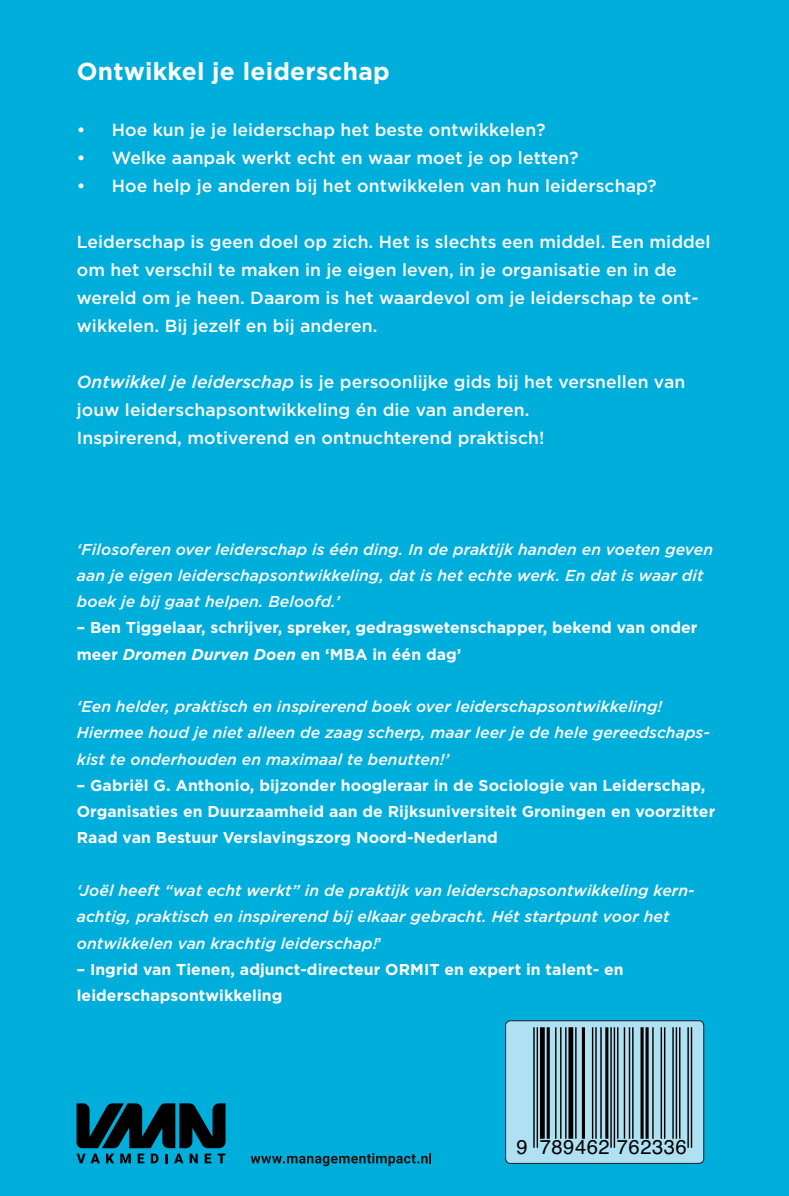
<style>
.page{position:relative;width:789px;height:1196px;background:#fff}
.page>*{position:absolute;margin:0;border:0;box-sizing:border-box;transform-origin:0 0}
.t1{font:700 24.5px "Gotham";letter-spacing:.01em;color:#fff}
.t2{font:20.12px "Helvetica";letter-spacing:.025em;color:#000}
.t3{font:500 17.5px/28px "Gotham";letter-spacing:.005em;color:#fff}
.t4{font:italic 500 15.75px/26.2px "Gotham";letter-spacing:.005em;color:#fff}
.t5{font:700 15.75px/26.2px "Gotham";letter-spacing:.005em;color:#fff}
.s1{font-style:italic}
.s2{font-style:normal}
</style>
<div class="page">
<div style="left:0;top:0;width:788px;height:1196px;background:#00aedc"></div>
<svg style="left:505px;top:1021px;width:198px;height:142px;background:#9bc7d7"></svg>
<div style="left:505px;top:1020px;width:198px;height:143px;border:1px solid #231f20;border-radius:5px"></div>
<hr style="left:533px;top:1027px;width:1px;height:121px;background:#000">
<hr style="left:536px;top:1027px;width:1px;height:121px;background:#000">
<div style="left:539px;top:1027px;width:5px;height:111px;background:#000"></div>
<hr style="left:546px;top:1027px;width:3px;height:111px;background:#000">
<hr style="left:554px;top:1027px;width:2px;height:111px;background:#000">
<hr style="left:559px;top:1027px;width:2px;height:111px;background:#000">
<hr style="left:565px;top:1027px;width:1px;height:111px;background:#000">
<div style="left:568px;top:1027px;width:5px;height:111px;background:#000"></div>
<hr style="left:575px;top:1027px;width:1px;height:111px;background:#000">
<hr style="left:581px;top:1027px;width:3px;height:111px;background:#000">
<hr style="left:591px;top:1027px;width:2px;height:111px;background:#000">
<hr style="left:595px;top:1027px;width:1px;height:111px;background:#000">
<hr style="left:600px;top:1027px;width:1px;height:111px;background:#000">
<hr style="left:605px;top:1027px;width:3px;height:111px;background:#000">
<hr style="left:610px;top:1027px;width:1px;height:121px;background:#000">
<hr style="left:613px;top:1027px;width:1px;height:121px;background:#000">
<hr style="left:616px;top:1027px;width:2px;height:111px;background:#000">
<hr style="left:623px;top:1027px;width:2px;height:111px;background:#000">
<hr style="left:628px;top:1027px;width:2px;height:111px;background:#000">
<hr style="left:631px;top:1027px;width:2px;height:111px;background:#000">
<hr style="left:640px;top:1027px;width:3px;height:111px;background:#000">
<hr style="left:645px;top:1027px;width:3px;height:111px;background:#000">
<hr style="left:652px;top:1027px;width:1px;height:111px;background:#000">
<hr style="left:660px;top:1027px;width:1px;height:111px;background:#000">
<hr style="left:663px;top:1027px;width:2px;height:111px;background:#000">
<hr style="left:672px;top:1027px;width:1px;height:111px;background:#000">
<hr style="left:675px;top:1027px;width:1px;height:111px;background:#000">
<hr style="left:678px;top:1027px;width:2px;height:111px;background:#000">
<hr style="left:687px;top:1027px;width:1px;height:121px;background:#000">
<hr style="left:690px;top:1027px;width:1px;height:121px;background:#000">
<svg style="left:250px;top:1153px;width:181px;height:13px"></svg>
<svg style="left:76px;top:1103px;width:149px;height:60px"></svg>
<h1 class="t1" style="left:77px;top:55px;width:314px">Ontwikkel je leiderschap</h1>
<p class="t3" style="left:77px;top:116px;width:470px">• Hoe kun je je leiderschap het beste ontwikkelen?</p>
<p class="t3" style="left:77px;top:144px;width:503px">• Welke aanpak werkt echt en waar moet je op letten?</p>
<p class="t3" style="left:77px;top:172px;width:581px">• Hoe help je anderen bij het ontwikkelen van hun leiderschap?</p>
<p class="t3" style="left:77px;top:228px;width:635px">Leiderschap is geen doel op zich. Het is slechts een middel. Een middel om het verschil te maken in je eigen leven, in je organisatie en in de wereld om je heen. Daarom is het waardevol om je leiderschap te ont&shy;wikkelen. Bij jezelf en bij anderen.</p>
<p class="t3" style="left:77px;top:368px;width:609px"><span class="s1">Ontwikkel je leiderschap</span> is je persoonlijke gids bij het versnellen van jouw leiderschapsontwikkeling én die van anderen.<br>Inspirerend, motiverend en ontnuchterend praktisch!</p>
<p class="t4" style="left:77px;top:536px;width:637px">‘Filosoferen over leiderschap is één ding. In de praktijk handen en voeten geven aan je eigen leiderschapsontwikkeling, dat is het echte werk. En dat is waar dit boek je bij gaat helpen. Beloofd.’</p>
<p class="t5" style="left:77px;top:614px;width:622px">– Ben Tiggelaar, schrijver, spreker, gedragswetenschapper, bekend van onder meer <span class="s1">Dromen Durven Doen</span> en ‘MBA in één dag’</p>
<p class="t4" style="left:77px;top:693px;width:634px">‘Een helder, praktisch en inspirerend boek over leiderschapsontwikkeling!<br>Hiermee houd je niet alleen de zaag scherp, maar leer je de hele gereedschaps&shy;kist te onderhouden en maximaal te benutten!’</p>
<p class="t5" style="left:77px;top:772px;width:639px">– Gabriël G. Anthonio, bijzonder hoogleraar in de Sociologie van Leiderschap,<br>Organisaties en Duurzaamheid aan de Rijksuniversiteit Groningen en voorzitter<br>Raad van Bestuur Verslavingszorg Noord-Nederland</p>
<p class="t4" style="left:77px;top:877px;width:619px">‘Joël heeft “wat echt werkt” in de praktijk van leiderschapsontwikkeling kern&shy;achtig, praktisch en inspirerend bij elkaar gebracht. Hét startpunt voor het ontwikkelen van krachtig leiderschap!<span class="s2">’</span></p>
<p class="t5" style="left:77px;top:956px;width:548px">– I ngrid van Tienen, adjunct-directeur ORMIT en expert in talent- en leiderschapsontwikkeling</p>
<p class="t2" style="left:516px;top:1132px;width:172px">9 789462 762336</p>
</div>
